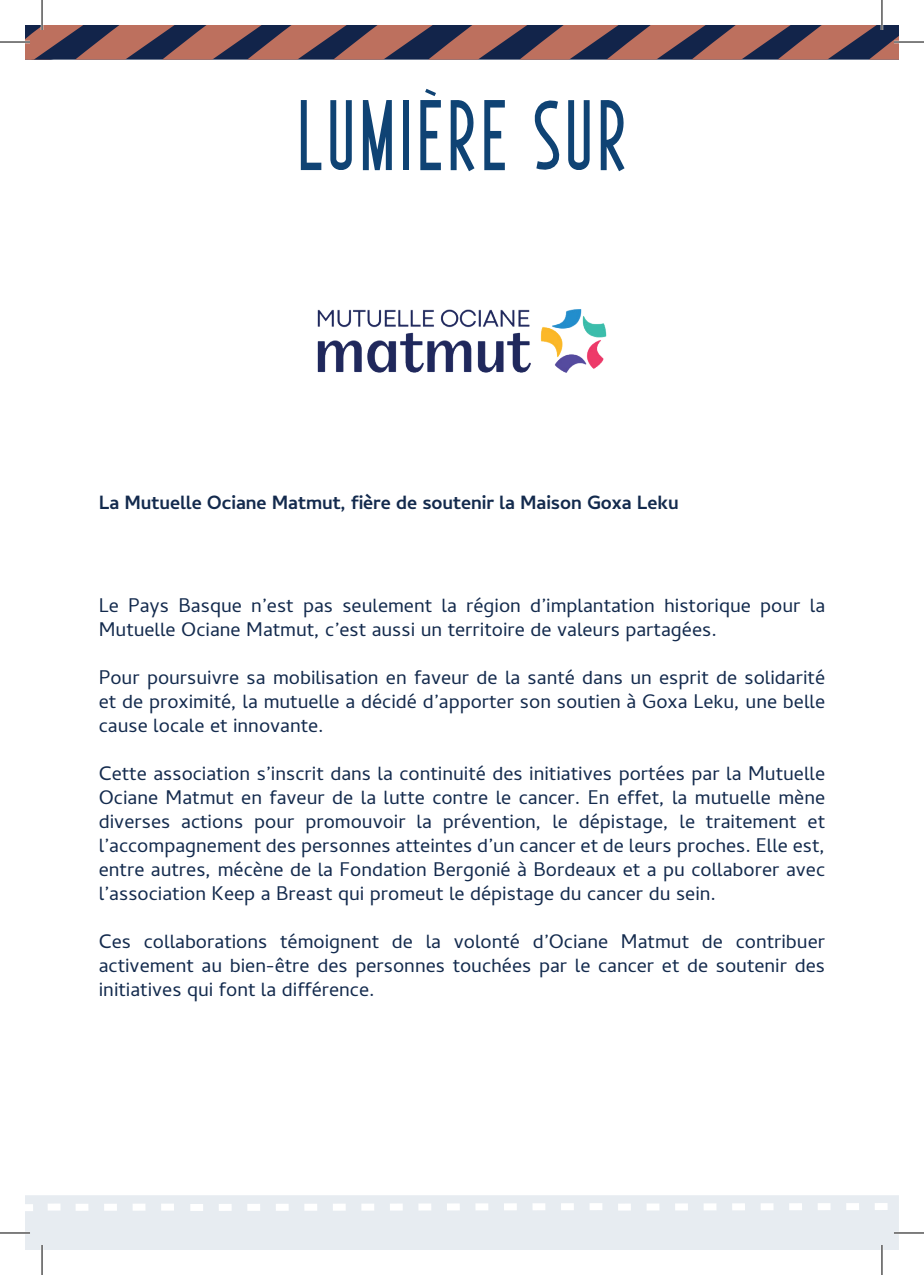
<style>
.page{position:relative;width:924px;height:1275px;background:#fff}
.page>*{position:absolute;margin:0;border:0;box-sizing:border-box;transform-origin:0 0}
.t1{font:100px "Sombeto";letter-spacing:.05em;color:#0f4374}
.t2{font:20px/24px "Cambay";color:#132a4d;text-align:justify}
.t3{font:700 19.4px "Cambay";letter-spacing:-.005em;color:#132a4d}
</style>
<div class="page">
<svg style="left:425px;top:89px;width:11px;height:7px"></svg>
<div style="left:25px;top:1195px;width:873px;height:55px;background:#e7ecf1"></div>
<img style="left:317px;top:309px;width:290px;height:63px">
<svg style="left:25px;top:25px;width:873px;height:35px"></svg>
<hr style="left:0;top:41px;width:30px;height:2px;background:#fff">
<hr style="left:893px;top:41px;width:30px;height:2px;background:#fff">
<hr style="left:0;top:1231px;width:30px;height:3px;background:#fff">
<hr style="left:893px;top:1231px;width:30px;height:3px;background:#fff">
<hr style="left:41px;top:0;width:2px;height:30px;background:#fff">
<hr style="left:41px;top:1245px;width:2px;height:30px;background:#fff">
<hr style="left:880px;top:0;width:2px;height:30px;background:#fff">
<hr style="left:880px;top:1245px;width:2px;height:30px;background:#fff">
<hr style="left:0;top:42px;width:30px;height:1px;background:#000">
<hr style="left:893px;top:42px;width:30px;height:1px;background:#000">
<hr style="left:0;top:1232px;width:30px;height:1px;background:#000">
<hr style="left:893px;top:1232px;width:30px;height:1px;background:#000">
<hr style="left:42px;top:0;width:1px;height:30px;background:#000">
<hr style="left:42px;top:1245px;width:1px;height:30px;background:#000">
<hr style="left:881px;top:0;width:1px;height:30px;background:#000">
<hr style="left:881px;top:1245px;width:1px;height:30px;background:#000">
<h1 class="t1" style="left:297px;top:92px;width:330px">LUMIÈRE SUR</h1>
<p class="t3" style="left:99px;top:491px;width:581px">La Mutuelle Ociane Matmut, fière de soutenir la Maison Goxa Leku</p>
<p class="t2" style="left:99px;top:593px;width:727px">Le Pays Basque n’est pas seulement la région d’implantation historique pour la<br>Mutuelle Ociane Matmut, c’est aussi un territoire de valeurs partagées.</p>
<p class="t2" style="left:99px;top:665px;width:727px">Pour poursuivre sa mobilisation en faveur de la santé dans un esprit de solidarité et de proximité, la mutuelle a décidé d’apporter son soutien à Goxa Leku, une belle cause locale et innovante.</p>
<p class="t2" style="left:99px;top:761px;width:727px">Cette association s’inscrit dans la continuité des initiatives portées par la Mutuelle Ociane Matmut en faveur de la lutte contre le cancer. En effet, la mutuelle mène diverses actions pour promouvoir la prévention, le dépistage, le traitement et l’accompagnement des personnes atteintes d’un cancer et de leurs proches. Elle est, entre autres, mécène de la Fondation Bergonié à Bordeaux et a pu collaborer avec l’association Keep a Breast qui promeut le dépistage du cancer du sein.</p>
<p class="t2" style="left:99px;top:929px;width:727px">Ces collaborations témoignent de la volonté d’Ociane Matmut de contribuer activement au bien-être des personnes touchées par le cancer et de soutenir des initiatives qui font la différence.</p>
</div>
